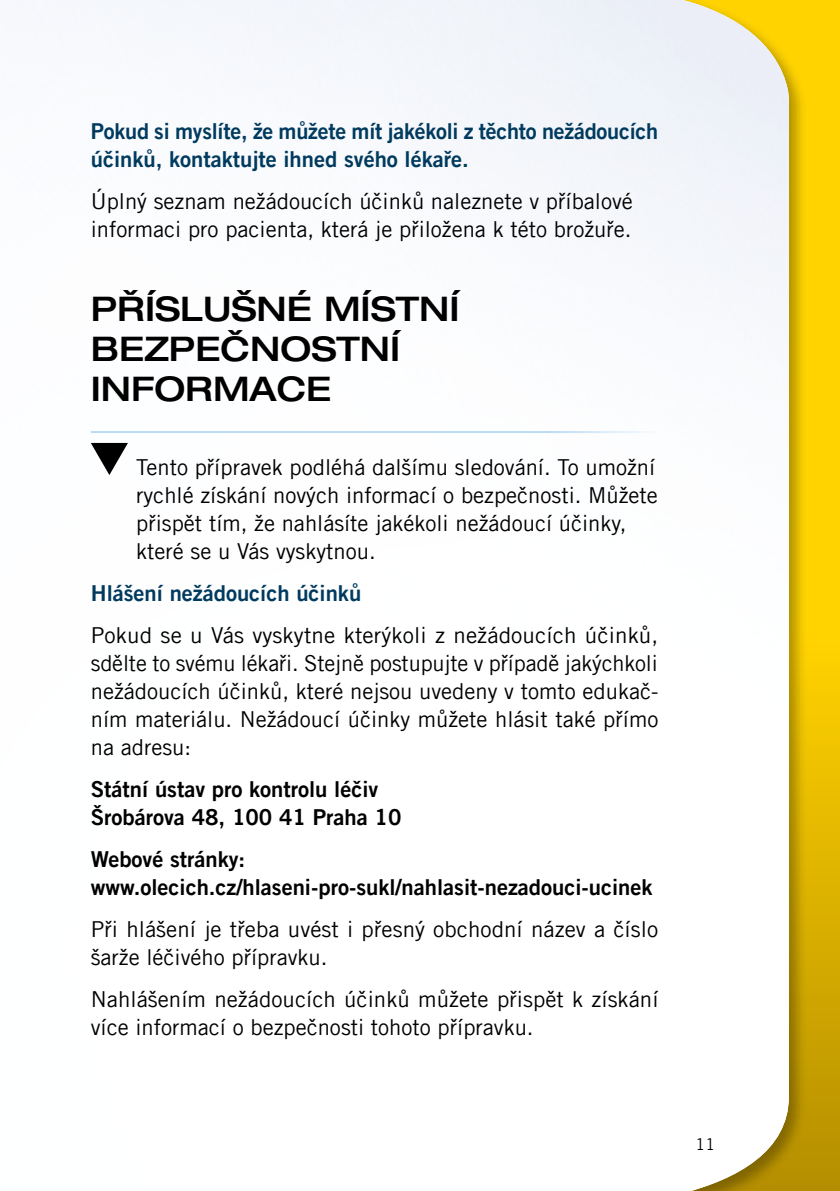
<style>
.page{position:relative;width:840px;height:1191px;background:#fff}
.page>*{position:absolute;margin:0;border:0;box-sizing:border-box;transform-origin:0 0}
.t1{font:500 expanded 34px/40px "Helvetica Neue LT Pro";color:#000}
.t2{font:22px/28px "Trade Gothic LT Com";color:#000}
.t3{font:22px/28px "Trade Gothic LT Com Bd 2";color:#000}
.t4{font:22px/28px "Trade Gothic LT Com Bd 2";color:#003a5e}
.t5{font:16px "Trade Gothic LT Com";color:#000}
</style>
<div class="page">
<svg style="left:807px;top:0;width:32px;height:1191px;background:#edc200"></svg>
<div style="left:0;top:0;width:807px;height:1191px;background:#000;opacity:.3"></div>
<img style="left:0;top:0;width:788px;height:1191px">
<hr style="left:91px;top:431px;width:567px;height:2px;background:#fff">
<svg style="left:91px;top:443px;width:37px;height:32px"></svg>
<p class="t4" style="left:91px;top:117px;width:568px">Pokud si myslíte, že můžete mít jakékoli z těchto nežádoucích účinků, kontaktujte ihned svého lékaře.</p>
<p class="t2" style="left:91px;top:187px;width:543px">Úplný seznam nežádoucích účinků naleznete v příbalové informaci pro pacienta, která je přiložena k této brožuře.</p>
<h1 class="t1" style="left:91px;top:288px;width:370px">PŘÍSLUŠNÉ MÍSTNÍ<br>BEZPEČNOSTNÍ<br>INFORMACE</h1>
<p class="t2" style="left:136px;top:453px;width:523px">Tento přípravek podléhá dalšímu sledování. To umožní rychlé získání nových informací o bezpečnosti. Můžete přispět tím, že nahlásíte jakékoli nežádoucí účinky, které se u Vás vyskytnou.</p>
<p class="t4" style="left:91px;top:579px;width:272px">Hlášení nežádoucích účinků</p>
<p class="t2" style="left:91px;top:621px;width:568px;text-align:justify">Pokud se u Vás vyskytne kterýkoli z nežádoucích účinků, sdělte to svému lékaři. Stejně postupujte v případě jakýchkoli nežádoucích účinků, které nejsou uvedeny v tomto edukač&shy;ním materiálu. Nežádoucí účinky můžete hlásit také přímo na adresu:</p>
<p class="t3" style="left:91px;top:775px;width:312px">Státní ústav pro kontrolu léčiv<br>Šrobárova 48, 100 41 Praha 10</p>
<p class="t3" style="left:91px;top:845px;width:563px">Webové stránky: www.olecich.cz/hlaseni-pro-sukl/nahlasit-nezadouci-ucinek</p>
<p class="t2" style="left:91px;top:915px;width:568px">Při hlášení je třeba uvést i přesný obchodní název a číslo šarže léčivého přípravku.</p>
<p class="t2" style="left:91px;top:985px;width:569px">Nahlášením nežádoucích účinků můžete přispět k získání více informací o bezpečnosti tohoto přípravku.</p>
<p class="t5" style="left:695px;top:1134px;width:21px">11</p>
</div>
